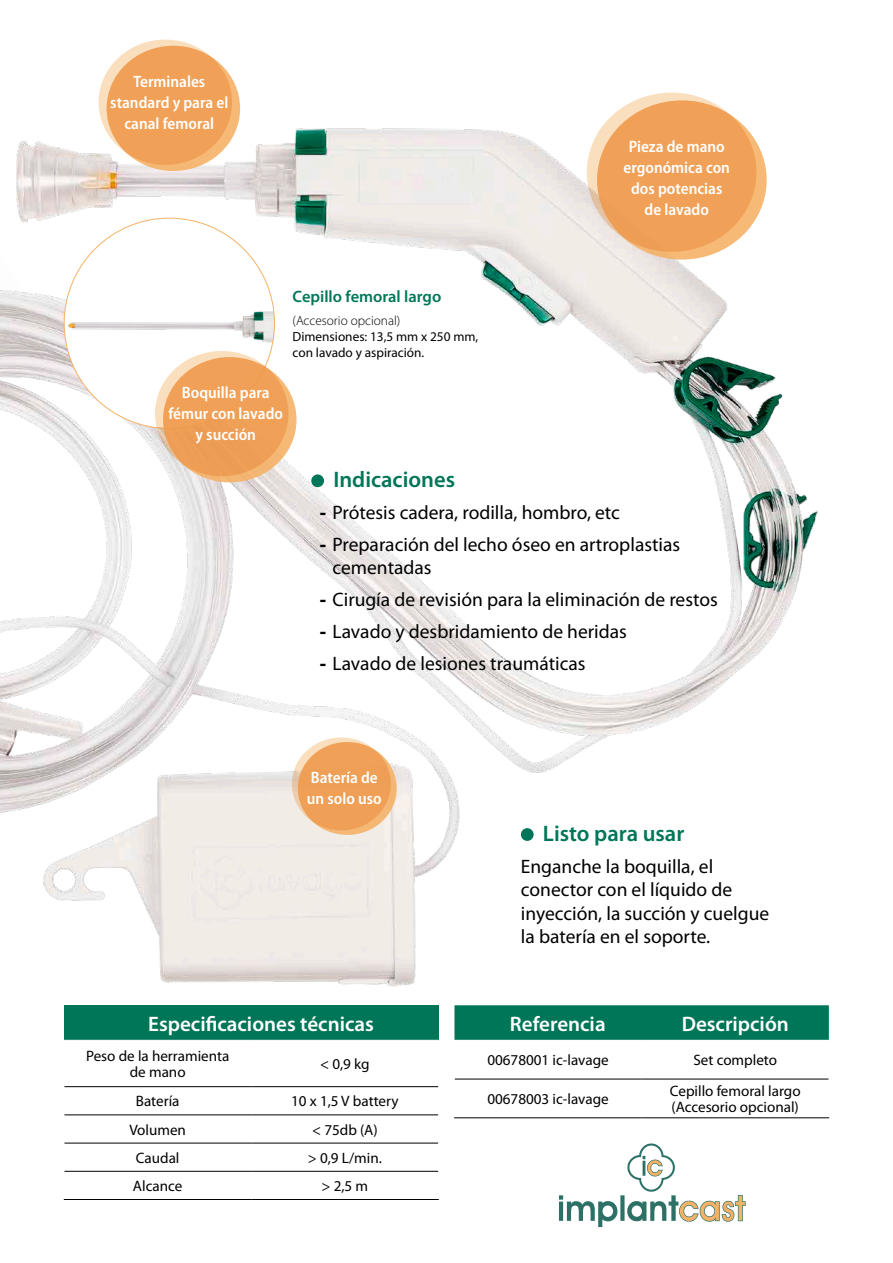
<style>
.page{position:relative;width:893px;height:1263px;background:#fff}
.page>*{position:absolute;margin:0;border:0;box-sizing:border-box;transform-origin:0 0}
.t1{font:600 22.5px "Myriad Pro";color:#007658}
.t2{font:600 21px "Myriad Pro";color:#fff}
.t3{font:19.5px/23.4px "Myriad Pro";color:#000}
.t4{font:600 semi-condensed 16.5px/21px "Myriad Pro";color:#fff;text-align:center}
.t5{font:600 16.5px "Myriad Pro";color:#007658}
.t6{font:15.15px/16.6px "Myriad Pro";color:#000;text-align:center}
.t7{font:13.35px/15.9px "Myriad Pro";color:#000}
.t8{font:300 13.35px "Myriad Pro";color:#000}
.s1{font-weight:900}
</style>
<div class="page">
<img style="left:0;top:39px;width:818px;height:1001px">
<div style="left:64px;top:218px;width:210px;height:210px;background:#fff;border-radius:50%"></div>
<img style="left:64px;top:247px;width:210px;height:157px">
<div style="left:107px;top:46px;width:133px;height:125px;background:#f6b976;border-radius:50%"></div>
<svg style="left:99px;top:40px;width:133px;height:125px;background:#f1a660"></svg>
<svg style="left:163px;top:357px;width:134px;height:125px"></svg>
<svg style="left:155px;top:351px;width:133px;height:125px;background:#f0a560"></svg>
<svg style="left:597px;top:100px;width:170px;height:160px;background:#f5bb7b"></svg>
<svg style="left:587px;top:93px;width:169px;height:159px;background:#f1a660"></svg>
<svg style="left:298px;top:742px;width:99px;height:93px"></svg>
<svg style="left:292px;top:737px;width:99px;height:93px;background:#efa560"></svg>
<div style="left:521px;top:828px;width:13px;height:13px;background:#007658;border-radius:50%"></div>
<div style="left:64px;top:1005px;width:374px;height:35px;background:#007658"></div>
<svg style="left:65px;top:1087px;width:373px;height:84px"></svg>
<hr style="left:64px;top:1086px;width:187px;height:1px;background:#000">
<hr style="left:251px;top:1086px;width:187px;height:1px;background:#000">
<hr style="left:64px;top:1114px;width:187px;height:1px;background:#000">
<hr style="left:251px;top:1114px;width:187px;height:1px;background:#000">
<hr style="left:64px;top:1143px;width:187px;height:1px;background:#000">
<hr style="left:251px;top:1143px;width:187px;height:1px;background:#000">
<hr style="left:64px;top:1171px;width:187px;height:1px;background:#000">
<hr style="left:251px;top:1171px;width:187px;height:1px;background:#000">
<hr style="left:64px;top:1199px;width:187px;height:1px;background:#000">
<hr style="left:251px;top:1199px;width:188px;height:1px;background:#000">
<svg style="left:454px;top:1005px;width:375px;height:74px"></svg>
<hr style="left:454px;top:1040px;width:188px;height:1px;background:#fff">
<hr style="left:642px;top:1040px;width:187px;height:1px;background:#fff">
<hr style="left:454px;top:1040px;width:1px;height:39px;background:#fff">
<hr style="left:828px;top:1040px;width:1px;height:39px;background:#fff">
<hr style="left:455px;top:1079px;width:187px;height:1px;background:#000">
<hr style="left:642px;top:1079px;width:186px;height:1px;background:#000">
<hr style="left:454px;top:1117px;width:188px;height:1px;background:#000">
<hr style="left:642px;top:1117px;width:187px;height:1px;background:#000">
<div style="left:311px;top:474px;width:13px;height:13px;background:#007658;border-radius:50%"></div>
<svg style="left:559px;top:1143px;width:187px;height:84px"></svg>
<p class="t4" style="left:110px;top:71px;width:120px">Terminales standard y para el canal femoral</p>
<p class="t4" style="left:623px;top:135px;width:108px">Pieza de mano ergonómica con dos potencias de lavado</p>
<p class="t5" style="left:293px;top:286px;width:150px">Cepillo femoral largo</p>
<p class="t8" style="left:293px;top:312px;width:109px">(Accesorio opcional)</p>
<p class="t7" style="left:293px;top:328px;width:187px">Dimensiones: 13,5 mm x 250 mm, con lavado y aspiración.</p>
<p class="t4" style="left:168px;top:382px;width:116px">Boquilla para fémur con lavado y succión</p>
<p class="t1" style="left:333px;top:465px;width:123px">Indicaciones</p>
<p class="t3" style="left:320px;top:501px;width:302px"><span class="s1">-</span> Prótesis cadera, rodilla, hombro, etc</p>
<p class="t3" style="left:333px;top:532px;width:349px;text-indent:-13px"><span class="s1">-</span> Preparación del lecho óseo en artroplastias cementadas</p>
<p class="t3" style="left:320px;top:588px;width:400px"><span class="s1">-</span> Cirugía de revisión para la eliminación de restos</p>
<p class="t3" style="left:320px;top:620px;width:309px"><span class="s1">-</span> Lavado y desbridamiento de heridas</p>
<p class="t3" style="left:320px;top:652px;width:267px"><span class="s1">-</span> Lavado de lesiones traumáticas</p>
<p class="t4" style="left:307px;top:766px;width:76px;text-align:left">Batería de un solo uso</p>
<p class="t1" style="left:543px;top:819px;width:143px">Listo para usar</p>
<p class="t3" style="left:521px;top:854px;width:250px">Enganche la boquilla, el conector con el líquido de inyección, la succión y cuelgue la batería en el soporte.</p>
<p class="t2" style="left:148px;top:1010px;width:227px">Especificaciones técnicas</p>
<p class="t6" style="left:86px;top:1047px;width:145px">Peso de la herramienta de mano</p>
<p class="t6" style="left:320px;top:1055px;width:51px">&lt; 0,9 kg</p>
<p class="t6" style="left:136px;top:1093px;width:45px">Batería</p>
<p class="t6" style="left:291px;top:1093px;width:109px">10 x 1,5 V battery</p>
<p class="t6" style="left:129px;top:1121px;width:58px">Volumen</p>
<p class="t6" style="left:312px;top:1121px;width:67px">&lt; 75db (A)</p>
<p class="t6" style="left:136px;top:1149px;width:45px">Caudal</p>
<p class="t6" style="left:308px;top:1149px;width:75px">&gt; 0,9 L/min.</p>
<p class="t6" style="left:133px;top:1177px;width:51px">Alcance</p>
<p class="t6" style="left:322px;top:1177px;width:48px">&gt; 2,5 m</p>
<p class="t2" style="left:510px;top:1010px;width:97px">Referencia</p>
<p class="t2" style="left:682px;top:1010px;width:109px">Descripción</p>
<p class="t6" style="left:487px;top:1052px;width:123px">00678001 ic-lavage</p>
<p class="t6" style="left:693px;top:1052px;width:85px">Set completo</p>
<p class="t6" style="left:487px;top:1090px;width:123px">00678003 ic-lavage</p>
<p class="t6" style="left:670px;top:1082px;width:132px;text-align:left">Cepillo femoral largo (Accesorio opcional)</p>
</div>
